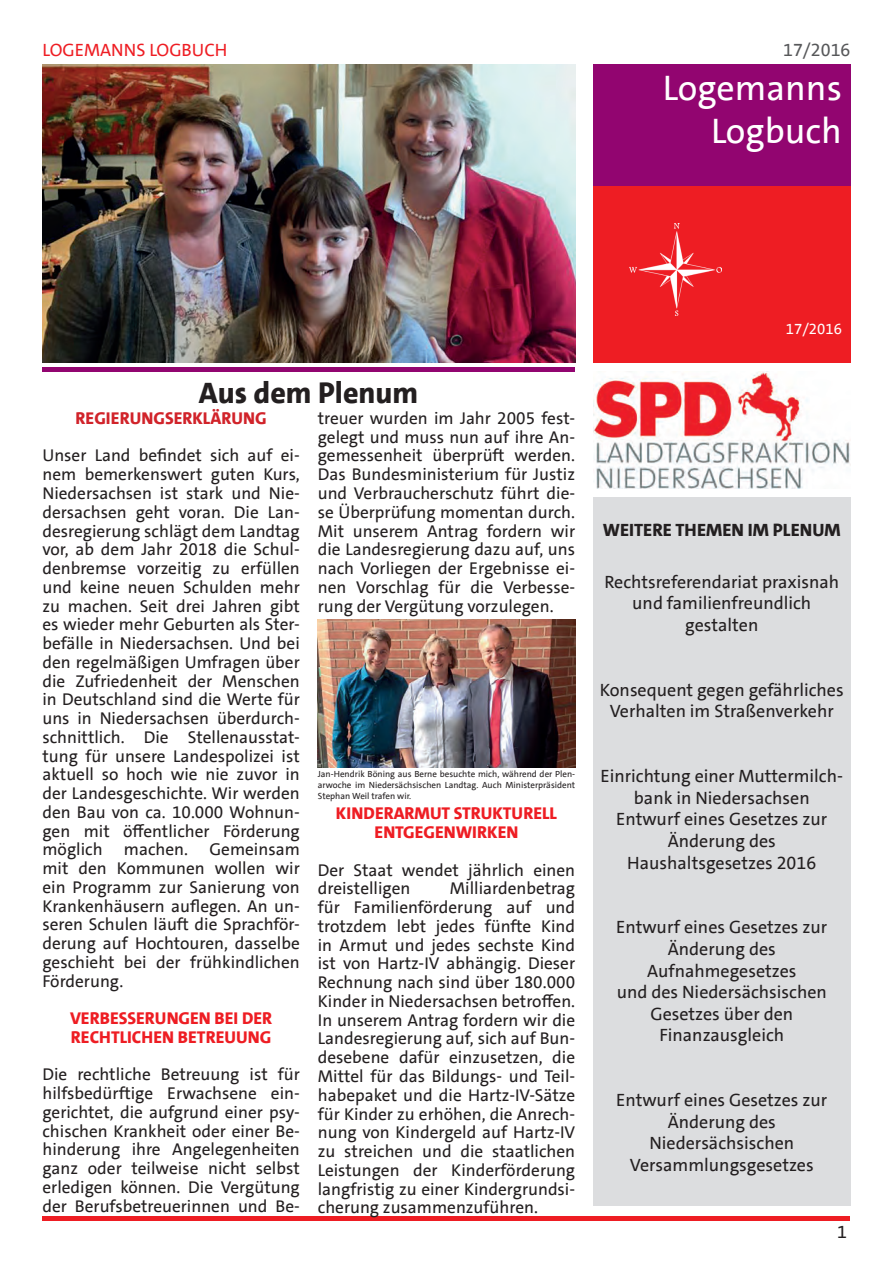
<style>
.page{position:relative;width:893px;height:1263px;background:#fff}
.page>*{position:absolute;margin:0;border:0;box-sizing:border-box;transform-origin:0 0}
.t1{font:36px/43.2px "SPD The Sans";color:#fff;text-align:right}
.t2{font:800 30px "SPD The Sans";color:#231f20}
.t3{font:18px/21.6px "SPD The Sans";color:#231f20;text-align:center}
.t4{font:800 18px "SPD The Sans";color:#231f20}
.t5{font:18px "SPD The Sans";color:#ee1d23}
.t6{font:18px "SPD The Sans";color:#57585a}
.t7{font:17.25px/18.8px "SPD The Sans";color:#231f20;text-align:justify}
.t8{font:800 17.25px/18.8px "SPD The Sans Versal";color:#ee1d23}
.t9{font:800 17.25px "SPD The Sans Versal";color:#d1232a}
.t10{font:15px "SPD The Sans";color:#fff}
.t11{font:9px/10.8px "SPD The Sans";color:#231f20;text-align:justify}
</style>
<div class="page">
<div style="left:593px;top:65px;width:257px;height:125px;background:#920570"></div>
<div style="left:593px;top:186px;width:257px;height:176px;background:#ee1d23"></div>
<div style="left:43px;top:367px;width:532px;height:5px;background:#920570"></div>
<hr style="left:43px;top:1216px;width:807px;height:4px;background:#ee1d23">
<img style="left:630px;top:224px;width:92px;height:91px">
<img style="left:593px;top:372px;width:257px;height:117px">
<div style="left:593px;top:497px;width:257px;height:709px;background:#dcdddf"></div>
<img style="left:318px;top:620px;width:257px;height:147px">
<img style="left:43px;top:65px;width:532px;height:297px">
<p class="t5" style="left:43px;top:38px;width:186px">LOGEMANNS LOGBUCH</p>
<p class="t6" style="left:783px;top:38px;width:69px">17/2016</p>
<h1 class="t1" style="left:663px;top:66px;width:180px">Logemanns<br>Logbuch</h1>
<h2 class="t2" style="left:199px;top:374px;width:221px">Aus dem Plenum</h2>
<p class="t9" style="left:76px;top:407px;width:193px">REGIERUNGSERKLÄRUNG</p>
<p class="t7" style="left:42px;top:446px;width:259px">Unser Land befindet sich auf ei&shy;nem bemerkenswert guten Kurs, Niedersachsen ist stark und Nie&shy;dersachsen geht voran. Die Lan&shy;desregierung schlägt dem Landtag vor, ab dem Jahr 2018 die Schul&shy;denbremse vorzeitig zu erfüllen und keine neuen Schulden mehr zu machen. Seit drei Jahren gibt es wieder mehr Geburten als Ster&shy;befälle in Niedersachsen. Und bei den regelmäßigen Umfragen über die Zufriedenheit der Menschen in Deutschland sind die Werte für uns in Niedersachsen überdurch&shy;schnittlich. Die Stellenausstat&shy;tung für unsere Landespolizei ist aktuell so hoch wie nie zuvor in der Landesgeschichte. Wir werden den Bau von ca. 10.000 Wohnun&shy;gen mit öffentlicher Förderung möglich machen. Gemeinsam mit den Kommunen wollen wir ein Programm zur Sanierung von Krankenhäusern auflegen. An un&shy;seren Schulen läuft die Sprachför&shy;derung auf Hochtouren, dasselbe geschieht bei der frühkindlichen Förderung.</p>
<p class="t8" style="left:70px;top:1009px;width:204px">VERBESSERUNGEN BEI DER<br>RECHTLICHEN BETREUUNG</p>
<p class="t7" style="left:42px;top:1065px;width:259px">Die rechtliche Betreuung ist für hilfsbedürftige Erwachsene ein&shy;gerichtet, die aufgrund einer psy&shy;chischen Krankheit oder einer Be&shy;hinderung ihre Angelegenheiten ganz oder teilweise nicht selbst erledigen können. Die Vergütung der Berufsbetreuerinnen und Be-</p>
<p class="t7" style="left:318px;top:409px;width:259px">treuer wurden im Jahr 2005 fest&shy;gelegt und muss nun auf ihre An&shy;gemessenheit überprüft werden.<br>Das Bundesministerium für Justiz und Verbraucherschutz führt die&shy;se Überprüfung momentan durch.<br>Mit unserem Antrag fordern wir die Landesregierung dazu auf, uns nach Vorliegen der Ergebnisse ei&shy;nen Vorschlag für die Verbesse&shy;rung der Vergütung vorzulegen.</p>
<p class="t11" style="left:318px;top:769px;width:259px">Jan-Hendrik Böning aus Berne besuchte mich, während der Plen&shy;arwoche im Niedersächsischen Landtag. Auch Ministerpräsident Stephan Weil trafen wir.</p>
<p class="t8" style="left:336px;top:804px;width:223px;text-align:center">KINDERARMUT STRUKTURELL<br>ENTGEGENWIRKEN</p>
<p class="t7" style="left:318px;top:861px;width:259px">Der Staat wendet jährlich einen dreistelligen</p>
<p class="t7" style="left:318px;top:879px;width:259px;text-indent:132px">Milliardenbetrag für Familienförderung auf und trotzdem lebt jedes fünfte Kind in Armut und jedes sechste Kind ist von Hartz-IV abhängig. Dieser Rechnung nach sind über 180.000<br>Kinder in Niedersachsen betroffen.<br>In unserem Antrag fordern wir die Landesregierung auf, sich auf Bun&shy;desebene dafür einzusetzen, die Mittel für das Bildungs- und Teil&shy;habepaket und die Hartz-IV-Sätze für Kinder zu erhöhen, die Anrech&shy;nung von Kindergeld auf Hartz-IV zu streichen und die staatlichen Leistungen der Kinderförderung langfristig zu einer Kindergrundsi&shy;cherung zusammenzuführen.</p>
<p class="t10" style="left:786px;top:319px;width:58px">17/2016</p>
<p class="t4" style="left:603px;top:518px;width:239px">WEITERE THEMEN IM PLENUM</p>
<p class="t3" style="left:604px;top:571px;width:236px">Rechtsreferendariat praxisnah und familienfreundlich gestalten</p>
<p class="t3" style="left:600px;top:679px;width:245px">Konsequent gegen gefährliches<br>Verhalten im Straßenverkehr</p>
<p class="t3" style="left:601px;top:765px;width:244px">Einrichtung einer Muttermilch&shy;bank in Niedersachsen<br>Entwurf eines Gesetzes zur<br>Änderung des<br>Haushaltsgesetzes 2016</p>
<p class="t3" style="left:616px;top:917px;width:212px">Entwurf eines Gesetzes zur<br>Änderung des<br>Aufnahmegesetzes<br>und des Niedersächsischen<br>Gesetzes über den<br>Finanzausgleich</p>
<p class="t3" style="left:616px;top:1089px;width:212px">Entwurf eines Gesetzes zur<br>Änderung des<br>Niedersächsischen<br>Versammlungsgesetzes</p>
<p class="t3" style="left:837px;top:1221px;width:11px">1</p>
</div>
